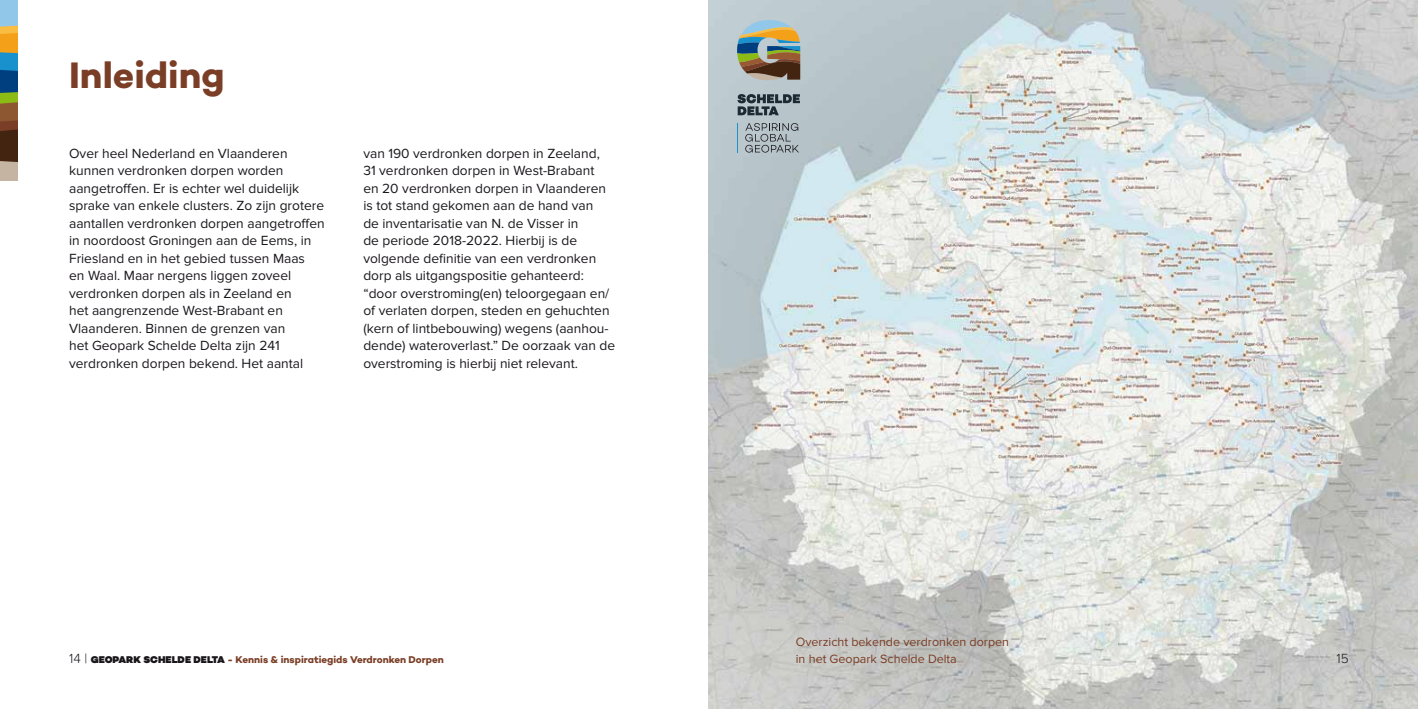
<style>
.page{position:relative;width:1418px;height:709px;background:#fff}
.page>*{position:absolute;margin:0;border:0;box-sizing:border-box;transform-origin:0 0}
.t1{font:700 37.5px "Campton";color:#7a3d25}
.t2{font:13.75px/17.5px "Proxima Nova";color:#1a171c}
.t3{font:300 13.75px "Proxima Nova A";color:#1a171c}
.t4{font:12.5px/17.5px "Proxima Nova";color:#7a3d25}
.t5{font:700 10px "Campton";color:#7a3d25}
.s1{font-family:"Proxima Nova A";font-weight:300;font-size:13.75px;color:#1a171c}
.s2{font-weight:900;color:#1a171c}
</style>
<div class="page">
<img style="left:709px;top:0;width:708px;height:709px">
<svg style="left:0;top:0;width:18px;height:180px"></svg>
<svg style="left:737px;top:94px;width:63px;height:21px"></svg>
<svg style="left:737px;top:20px;width:63px;height:60px"></svg>
<svg style="left:737px;top:123px;width:1px;height:29px"></svg>
<svg style="left:745px;top:123px;width:54px;height:30px"></svg>
<h1 class="t1" style="left:69px;top:51px;width:157px">Inleiding</h1>
<p class="t2" style="left:69px;top:144px;width:257px">Over heel Nederland en Vlaanderen kunnen verdronken dorpen worden aangetroffen. Er is echter wel duidelijk sprake van enkele clusters. Zo zijn grotere aantallen verdronken dorpen aangetroffen in noordoost Groningen aan de Eems, in Friesland en in het gebied tussen Maas<br>en Waal. Maar nergens liggen zoveel verdronken dorpen als in Zeeland en<br>het aangrenzende West-Brabant en Vlaanderen. Binnen de grenzen van<br>het Geopark Schelde Delta zijn 241 verdronken dorpen bekend. Het aantal</p>
<p class="t2" style="left:363px;top:144px;width:253px">van 190 verdronken dorpen in Zeeland, 31 verdronken dorpen in West-Brabant<br>en 20 verdronken dorpen in Vlaanderen is tot stand gekomen aan de hand van<br>de inventarisatie van N. de Visser in<br>de periode 2018-2022. Hierbij is de volgende definitie van een verdronken dorp als uitgangspositie gehanteerd: “door overstroming(en) teloorgegaan en/ of verlaten dorpen, steden en gehuchten (kern of lintbebouwing) wegens (aanhou&shy;dende) wateroverlast.” De oorzaak van de overstroming is hierbij niet relevant.</p>
<p class="t4" style="left:795px;top:633px;width:215px">Overzicht bekende verdronken dorpen in het Geopark Schelde Delta</p>
<p class="t5" style="left:69px;top:653px;width:376px"><span class="s1">14 |</span> <span class="s2">GEOPARK SCHELDE DELTA</span> - Kennis &amp; inspiratiegids Verdronken Dorpen</p>
<p class="t3" style="left:1336px;top:651px;width:14px">15</p>
</div>
